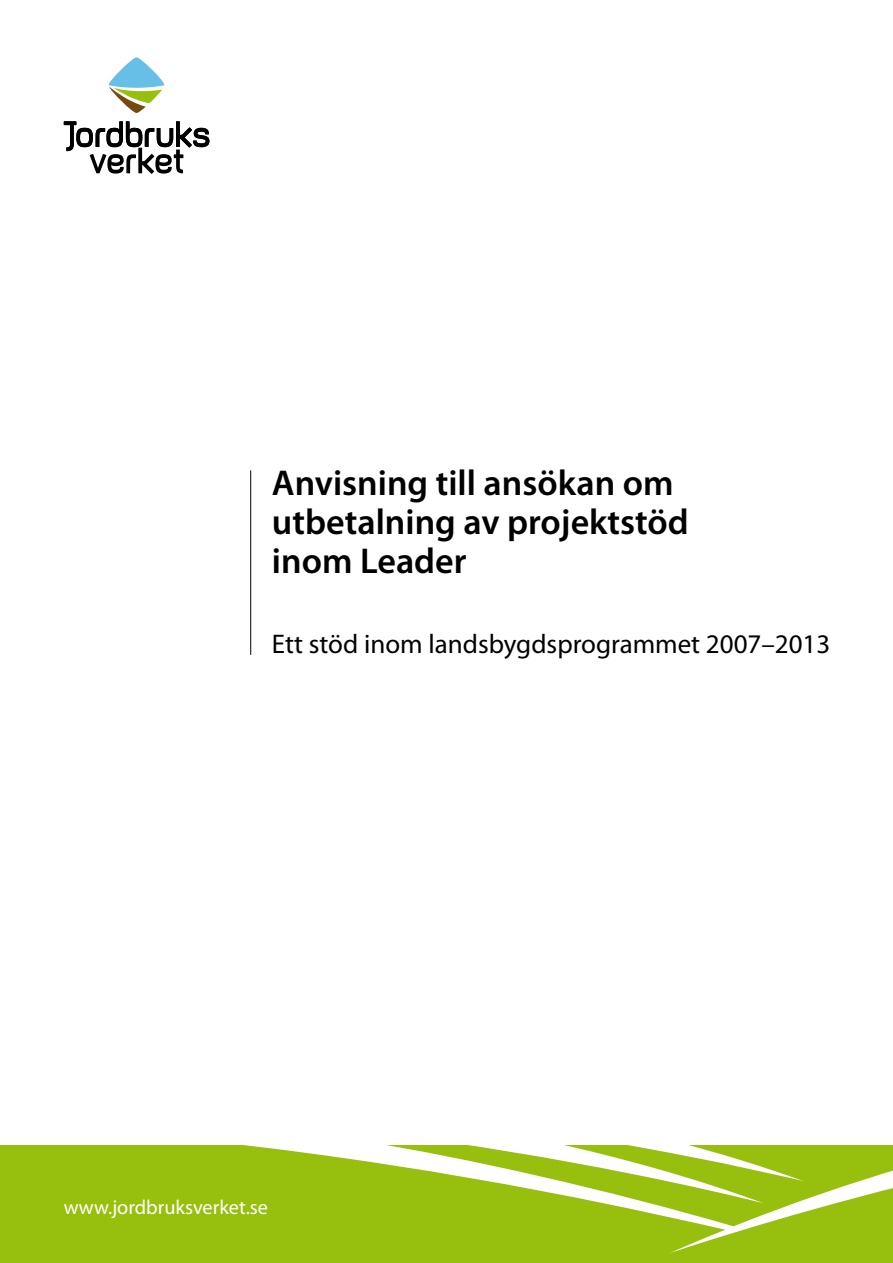
<style>
.page{position:relative;width:893px;height:1263px;background:#fff}
.page>*{position:absolute;margin:0;border:0;box-sizing:border-box;transform-origin:0 0}
.t1{font:600 36px/39px "Myriad Pro";color:#000}
.t2{font:27px "Myriad Pro";color:#000}
.t3{font:20.25px "Myriad Pro";color:#fff}
</style>
<div class="page">
<svg style="left:0;top:1145px;width:893px;height:118px;background:#a2c628"></svg>
<svg style="left:64px;top:121px;width:145px;height:53px"></svg>
<svg style="left:109px;top:57px;width:55px;height:56px"></svg>
<hr style="left:250px;top:470px;width:1px;height:185px;background:#000">
<p class="t1" style="left:272px;top:462px;width:418px">Anvisning till ansökan om utbetalning av projektstöd inom Leader</p>
<p class="t2" style="left:272px;top:627px;width:560px">Ett stöd inom landsbygdsprogrammet 2007–2013</p>
<p class="t3" style="left:64px;top:1195px;width:206px">www.jordbruksverket.se</p>
</div>
